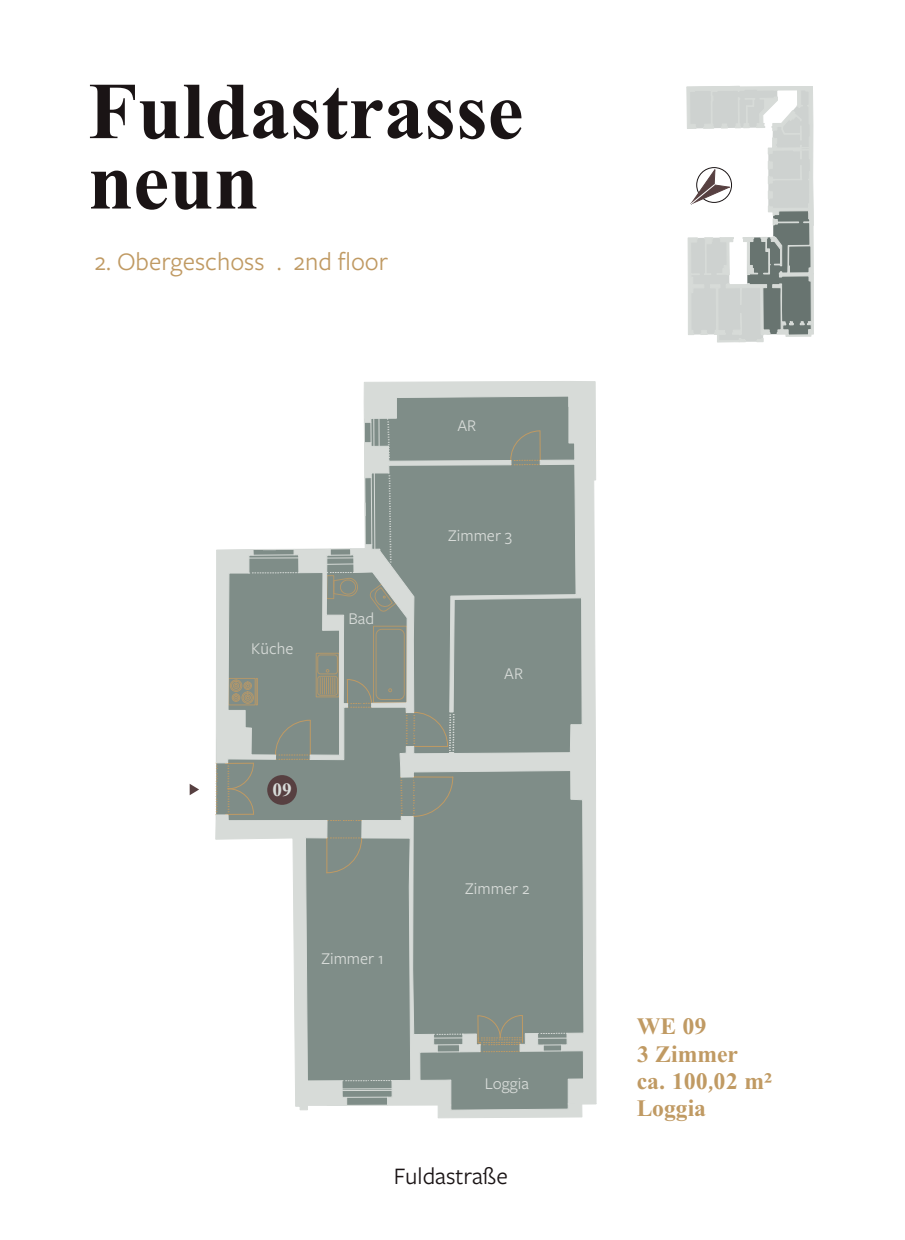
<style>
.page{position:relative;width:905px;height:1240px;background:#fff}
.page>*{position:absolute;margin:0;border:0;box-sizing:border-box;transform-origin:0 0}
.t1{font:700 77.52px/70.4px "Tai Heritage Pro";color:#1a1415}
.t2{font:26.25px "Freight Sans Pro";color:#c09a63}
.t3{font:24.5px "Freight Sans Pro";color:#1a1415}
.t4{font:700 22.75px/27.3px "Tai Heritage Pro";color:#c09a63}
.t5{font:700 18.2px "Tai Heritage Pro";color:#d7dbd8}
.t6{font:17.15px "Freight Sans Pro";color:#d7dbd8}
</style>
<div class="page">
<svg style="left:215px;top:548px;width:381px;height:570px"></svg>
<svg style="left:363px;top:381px;width:234px;height:723px;background:#8f9b96"></svg>
<div style="left:267px;top:775px;width:30px;height:29px;background:#574041;border-radius:50%"></div>
<svg style="left:190px;top:784px;width:9px;height:11px"></svg>
<svg style="left:686px;top:86px;width:127px;height:257px"></svg>
<h1 class="t1" style="left:88px;top:76px;width:436px">Fuldastrasse neun</h1>
<h2 class="t2" style="left:95px;top:243px;width:295px">2. Obergeschoss . 2nd floor</h2>
<p class="t6" style="left:251px;top:637px;width:44px">Küche</p>
<p class="t5" style="left:272px;top:778px;width:21px">09</p>
<p class="t6" style="left:348px;top:607px;width:27px">Bad</p>
<p class="t6" style="left:321px;top:946px;width:64px">Zimmer 1</p>
<p class="t6" style="left:457px;top:414px;width:20px">AR</p>
<p class="t6" style="left:448px;top:523px;width:65px">Zimmer 3</p>
<p class="t6" style="left:504px;top:662px;width:20px">AR</p>
<p class="t6" style="left:465px;top:877px;width:66px">Zimmer 2</p>
<p class="t6" style="left:485px;top:1072px;width:46px">Loggia</p>
<h3 class="t3" style="left:394px;top:1160px;width:115px">Fuldastraße</h3>
<h3 class="t4" style="left:636px;top:1012px;width:137px">WE 09<br>3 Zimmer ca. 100,02 m²<br>Loggia</h3>
</div>
